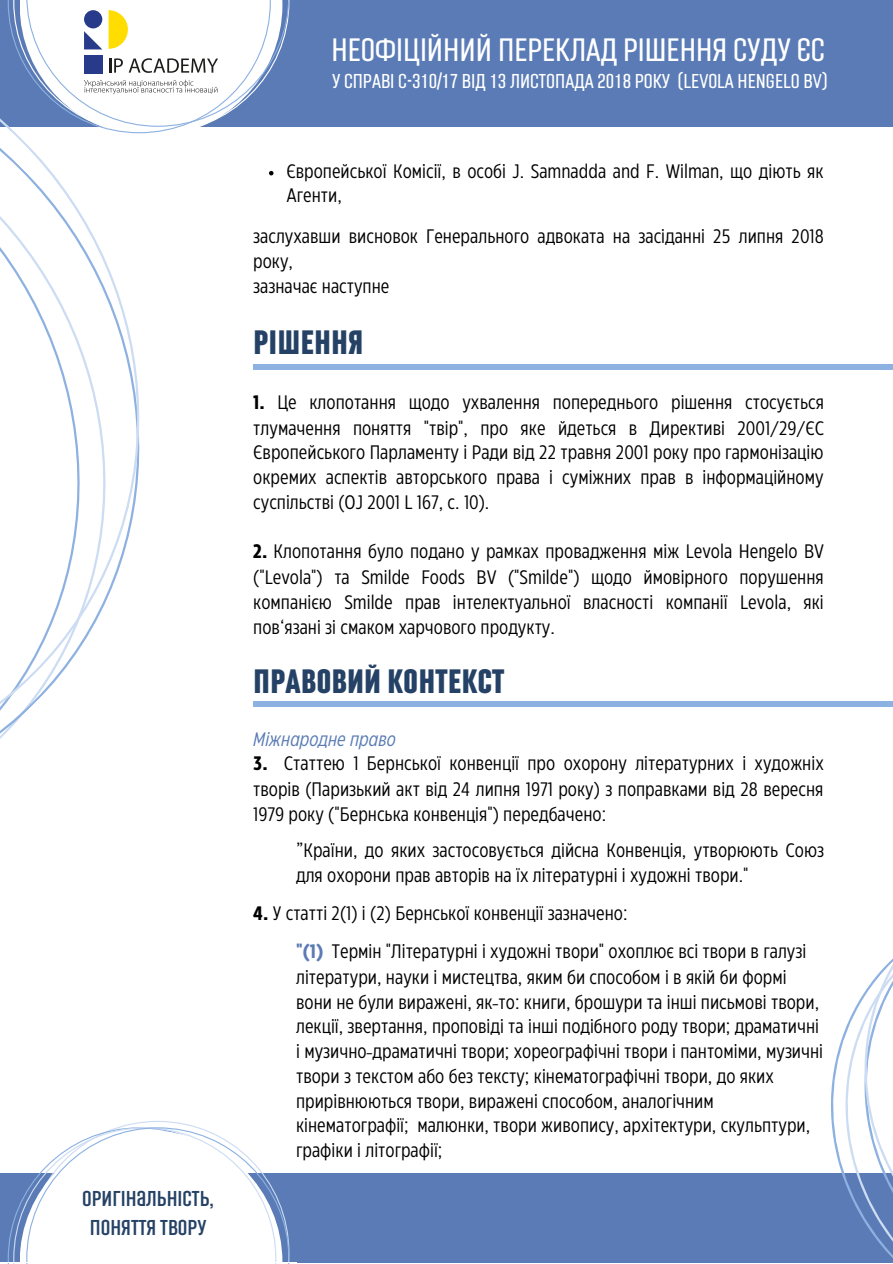
<style>
.page{position:relative;width:893px;height:1264px;background:#fff}
.page>*{position:absolute;margin:0;border:0;box-sizing:border-box;transform-origin:0 0}
.t1{font:700 33px "Laqonic 4 F Unicase";color:#254266}
.t2{font:300 31.5px "Laqonic 4 F Unicase";color:#fff}
.t3{font:21px/29.2px "Laqonic 4 F Unicase";color:#254266;text-align:center}
.t4{font:300 19.65px "Laqonic 4 F Unicase";color:#fff}
.t5{font:19.5px/24.8px "Eastman Condensed";color:#000}
.t6{font:italic 19.5px "Eastman Condensed";color:#5a7bb5}
.s1{font-weight:700}
.s2{font-weight:700;color:#5a7bb5}
</style>
<div class="page">
<div style="left:0;top:0;width:892px;height:126px;background:#5a7bb5"></div>
<svg style="left:0;top:0;width:140px;height:739px"></svg>
<div style="left:20px;top:0;width:262px;height:136px;background:#fff"></div>
<div style="left:0;top:1173px;width:892px;height:88px;background:#5a7bb5"></div>
<svg style="left:8px;top:1121px;width:281px;height:141px"></svg>
<svg style="left:808px;top:959px;width:84px;height:303px"></svg>
<svg style="left:269px;top:171px;width:4px;height:4px"></svg>
<div style="left:253px;top:365px;width:639px;height:5px;background:#8db1e1"></div>
<div style="left:253px;top:701px;width:639px;height:5px;background:#8db1e1"></div>
<svg style="left:8px;top:0;width:281px;height:133px"></svg>
<p class="t3" style="left:82px;top:1183px;width:133px">оригінальність, поняття твору</p>
<h2 class="t2" style="left:331px;top:33px;width:495px">НЕОФІЦІЙНИЙ ПЕРЕКЛАД РІШЕННЯ СУДУ ЄС</h2>
<p class="t4" style="left:332px;top:70px;width:497px">У СПРАВІ C-310/17 ВІД 13 ЛИСТОПАДА 2018 РОКУ (LEVOLA HENGELO BV)</p>
<p class="t5" style="left:286px;top:157px;width:538px">Європейської Комісії, в особі J. Samnadda and F. Wilman, що діють як<br>Агенти,</p>
<p class="t5" style="left:253px;top:223px;width:572px">заслухавши висновок Генерального адвоката на засіданні 25 липня 2018 року,<br>зазначає наступне</p>
<h1 class="t1" style="left:253px;top:324px;width:112px">РІШЕННЯ</h1>
<p class="t5" style="left:253px;top:388px;width:572px;text-align:justify"><span class="s1">1.</span> Це клопотання щодо ухвалення попереднього рішення стосується тлумачення поняття "твір", про яке йдеться в Директиві 2001/29/ЄС Європейського Парламенту і Ради від 22 травня 2001 року про гармонізацію окремих аспектів авторського права і суміжних прав в інформаційному суспільстві (OJ 2001 L 167, с. 10).</p>
<p class="t5" style="left:253px;top:538px;width:572px;text-align:justify"><span class="s1">2.</span> Клопотання було подано у рамках провадження між Levola Hengelo BV ("Levola") та Smilde Foods BV ("Smilde") щодо ймовірного порушення компанією Smilde прав інтелектуальної власності компанії Levola, які пов‘язані зі смаком харчового продукту.</p>
<h1 class="t1" style="left:253px;top:664px;width:252px">ПРАВОВИЙ КОНТЕКСТ</h1>
<p class="t6" style="left:253px;top:725px;width:144px">Міжнародне право</p>
<p class="t5" style="left:253px;top:749px;width:572px;line-height:25.3px;text-align:justify"><span class="s1">3.</span> Статтею 1 Бернської конвенції про охорону літературних і художніх творів (Паризький акт від 24 липня 1971 року) з поправками від 28 вересня 1979 року ("Бернська конвенція") передбачено:</p>
<p class="t5" style="left:296px;top:836px;width:529px">”Країни, до яких застосовується дійсна Конвенція, утворюють Союз для охорони прав авторів на їх літературні і художні твори."</p>
<p class="t5" style="left:296px;top:893px;width:511px;line-height:37.8px;text-indent:-43px"><span class="s1">4.</span> У статті 2(1) і (2) Бернської конвенції зазначено:<br><span class="s2">"(1)</span> Термін "Літературні і художні твори" охоплює всі твори в галузі</p>
<p class="t5" style="left:296px;top:963px;width:528px">літератури, науки і мистецтва, яким би способом і в якій би формі вони не були виражені, як-то: книги, брошури та інші письмові твори, лекції, звертання, проповіді та інші подібного роду твори; драматичні і музично-драматичні твори; хореографічні твори і пантоміми, музичні твори з текстом або без тексту; кінематографічні твори, до яких прирівнюються твори, виражені способом, аналогічним кінематографії; малюнки, твори живопису, архітектури, скульптури, графіки і літографії;</p>
</div>
